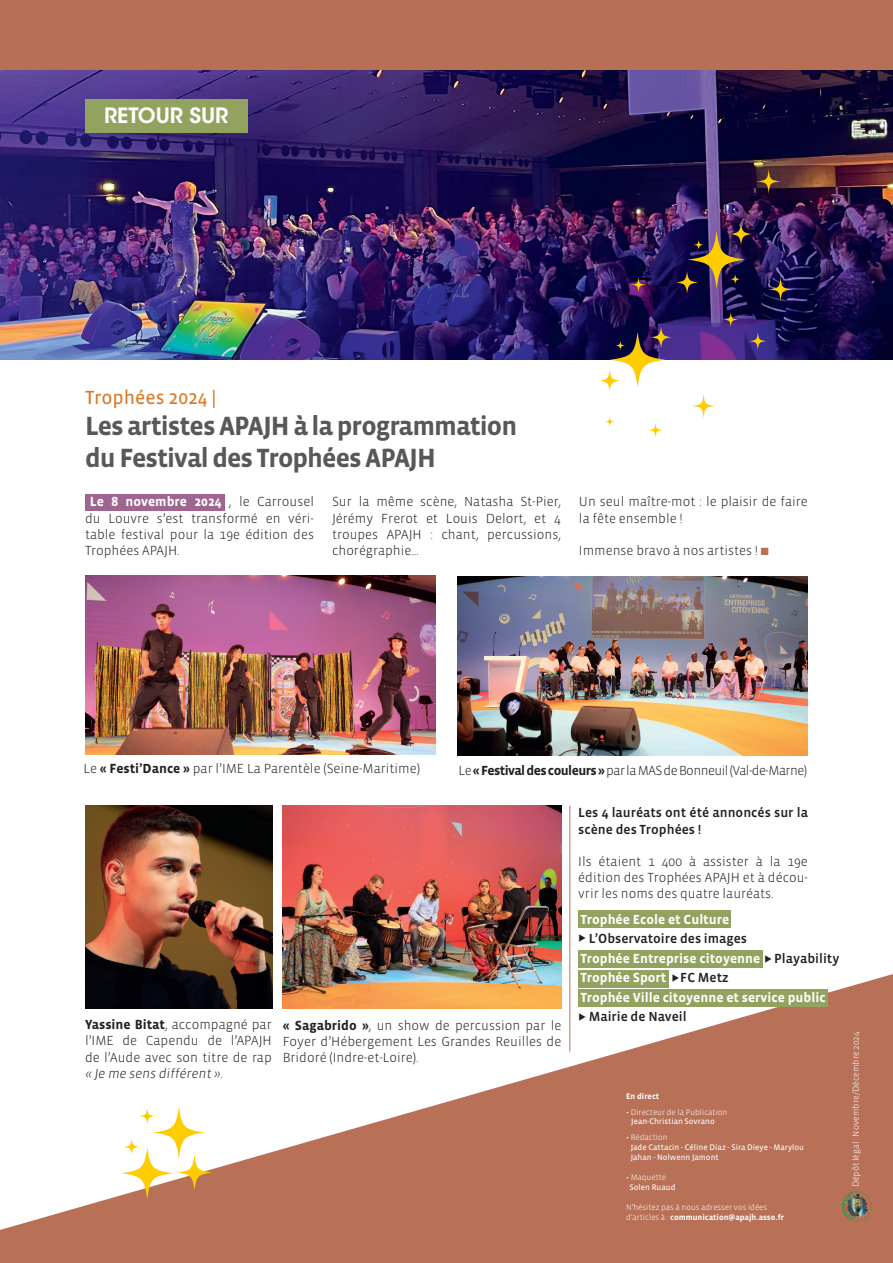
<style>
.page{position:relative;width:893px;height:1263px;background:#fff}
.page>*{position:absolute;margin:0;border:0;box-sizing:border-box;transform-origin:0 0}
.t1{font:700 27px "Vista Sans OTCE";letter-spacing:-.035em;color:#57585a}
.t2{font:600 21px "ITC Avant Garde Std";color:#fff}
.t3{font:19.5px "Vista Sans OTCE";color:#d97927}
.t4{font:300 13.5px/16.2px "Vista Sans OTCE";color:#231f20;text-align:justify}
.t5{font:500 13.5px/16.2px "Vista Sans OTCE";color:#231f20}
.t6{font:700 13.5px "Vista Sans OTCE";color:#fff}
.t7{font:300 13.5px "Vista Sans OTCE";letter-spacing:-.04em;color:#231f20}
.t8{font:300 9px "Vista Sans OTCE";color:#fff}
.t9{font:8.25px/9.9px "Vista Sans OTCE";color:#fff}
.t10{font:300 8.25px "Vista Sans OTCE";color:#fff}
.t11{font:700 8.25px "Vista Sans OTCE";color:#fff}
.s1{font-weight:700;color:#fff}
.s2{color:#b87156}
.s3{font-weight:700}
.s4{font-weight:500;color:#231f20}
.s5{font-weight:300}
</style>
<div class="page">
<div style="left:85px;top:494px;width:139px;height:16px;background:#9f6591"></div>
<img style="left:0;top:69px;width:893px;height:291px">
<svg style="left:0;top:974px;width:893px;height:289px;fill:#b87156"></svg>
<div style="left:0;top:0;width:893px;height:69px;background:#b76f55"></div>
<svg style="left:841px;top:1191px;width:32px;height:31px"></svg>
<div style="left:85px;top:99px;width:163px;height:34px;background:#92a35f"></div>
<img style="left:85px;top:575px;width:350px;height:180px">
<img style="left:283px;top:805px;width:278px;height:203px">
<img style="left:85px;top:805px;width:188px;height:204px">
<img style="left:458px;top:576px;width:350px;height:180px">
<hr style="left:569px;top:806px;width:1px;height:246px;background:#b87156">
<div style="left:578px;top:910px;width:153px;height:18px;background:#92a35f"></div>
<div style="left:578px;top:950px;width:184px;height:18px;background:#92a35f"></div>
<div style="left:578px;top:969px;width:91px;height:18px;background:#92a35f"></div>
<div style="left:578px;top:989px;width:249px;height:18px;background:#92a35f"></div>
<svg style="left:153px;top:1106px;width:52px;height:52px"></svg>
<svg style="left:121px;top:1147px;width:52px;height:52px"></svg>
<svg style="left:177px;top:1155px;width:35px;height:35px"></svg>
<svg style="left:139px;top:1108px;width:16px;height:16px"></svg>
<svg style="left:124px;top:1139px;width:16px;height:16px"></svg>
<svg style="left:610px;top:332px;width:55px;height:56px"></svg>
<svg style="left:650px;top:327px;width:22px;height:21px"></svg>
<svg style="left:599px;top:370px;width:21px;height:21px"></svg>
<svg style="left:616px;top:341px;width:9px;height:9px"></svg>
<svg style="left:688px;top:231px;width:57px;height:58px;background:#5e4842"></svg>
<svg style="left:730px;top:223px;width:22px;height:22px"></svg>
<svg style="left:676px;top:271px;width:22px;height:22px"></svg>
<svg style="left:730px;top:274px;width:10px;height:10px"></svg>
<svg style="left:694px;top:240px;width:10px;height:10px"></svg>
<svg style="left:723px;top:312px;width:16px;height:15px"></svg>
<svg style="left:648px;top:422px;width:15px;height:16px"></svg>
<svg style="left:631px;top:277px;width:15px;height:16px"></svg>
<svg style="left:748px;top:332px;width:19px;height:19px"></svg>
<svg style="left:756px;top:169px;width:25px;height:25px"></svg>
<svg style="left:768px;top:277px;width:25px;height:25px"></svg>
<svg style="left:691px;top:393px;width:25px;height:25px"></svg>
<svg style="left:605px;top:417px;width:10px;height:10px"></svg>
<svg style="left:579px;top:1013px;width:7px;height:8px"></svg>
<svg style="left:672px;top:974px;width:7px;height:8px"></svg>
<p class="t2" style="left:104px;top:102px;width:126px">RETOUR SUR</p>
<p class="t3" style="left:85px;top:386px;width:133px">Trophées 2024 |</p>
<p class="t1" style="left:85px;top:410px;width:434px">Les artistes APAJH à la programmation</p>
<p class="t1" style="left:85px;top:442px;width:352px">du Festival des Trophées APAJH</p>
<p class="t4" style="left:85px;top:494px;width:230px;text-indent:5px"><span class="s1">Le 8 novembre 2024</span> , le Carrousel du Louvre s’est transformé en véri&shy;table festival pour la 19e édition des Trophées APAJH.</p>
<p class="t4" style="left:332px;top:494px;width:230px">Sur la même scène, Natasha St-Pier, Jérémy Frerot et Louis Delort, et 4 troupes APAJH : chant, percussions, chorégraphie…</p>
<p class="t4" style="left:579px;top:494px;width:230px">Un seul maître-mot : le plaisir de faire la fête ensemble !</p>
<p class="t4" style="left:579px;top:542px;width:191px">Immense bravo à nos artistes ! <span class="s2">■</span></p>
<p class="t4" style="left:83px;top:760px;width:338px">Le <span class="s3">« Festi’Dance »</span> par l’IME La Parentèle (Seine-Maritime)</p>
<p class="t7" style="left:459px;top:762px;width:350px">Le <span class="s3">« Festival des couleurs »</span> par la MAS de Bonneuil (Val-de-Marne)</p>
<p class="t5" style="left:578px;top:804px;width:231px">Les 4 lauréats ont été annoncés sur la scène des Trophées !</p>
<p class="t4" style="left:578px;top:853px;width:231px">Ils étaient 1 400 à assister à la 19e édition des Trophées APAJH et à décou&shy;vrir les noms des quatre lauréats.</p>
<p class="t4" style="left:85px;top:1016px;width:188px"><span class="s3">Yassine Bitat</span>, accompagné par l’IME de Capendu de l’APAJH de l’Aude avec son titre de rap « Je me sens différent ».</p>
<p class="t4" style="left:283px;top:1017px;width:280px"><span class="s3">« Sagabrido »</span>, un show de percussion par le Foyer d’Hébergement Les Grandes Reuilles de Bridoré (Indre-et-Loire).</p>
<p class="t5" style="left:589px;top:909px;width:160px;line-height:19.5px;text-indent:-8px"><span class="s1">Trophée Ecole et Culture<br></span>L’Observatoire des images</p>
<p class="t6" style="left:580px;top:950px;width:260px">Trophée Entreprise citoyenne <span class="s4">Playability</span></p>
<p class="t6" style="left:580px;top:970px;width:150px">Trophée Sport <span class="s4">FC Metz</span></p>
<p class="t6" style="left:580px;top:989px;width:247px">Trophée Ville citoyenne et service public</p>
<p class="t5" style="left:589px;top:1008px;width:100px">Mairie de Naveil</p>
<p class="t11" style="left:626px;top:1091px;width:35px">En direct</p>
<p class="t10" style="left:626px;top:1107px;width:103px">• Directeur de la Publication</p>
<p class="t9" style="left:631px;top:1116px;width:85px">Jean-Christian Sovrano</p>
<p class="t9" style="left:631px;top:1132px;width:175px;text-indent:-5px"><span class="s5">• Rédaction<br></span>Jade Cattacin - Céline Diaz - Sira Dieye - Marylou<br>Jahan - Nolwenn Jamont</p>
<p class="t10" style="left:626px;top:1172px;width:41px">• Maquette</p>
<p class="t9" style="left:629px;top:1182px;width:47px">Solen Ruaud</p>
<p class="t10" style="left:626px;top:1202px;width:143px">N’hésitez pas à nous adresser vos idées</p>
<p class="t11" style="left:626px;top:1212px;width:159px"><span class="s5">d’articles à :</span> communication@apajh.asso.fr</p>
<p class="t8" style="left:851px;top:1187px;width:157px;rotate:-90deg">Dépôt légal : Novembre/Décembre 2024</p>
</div>
